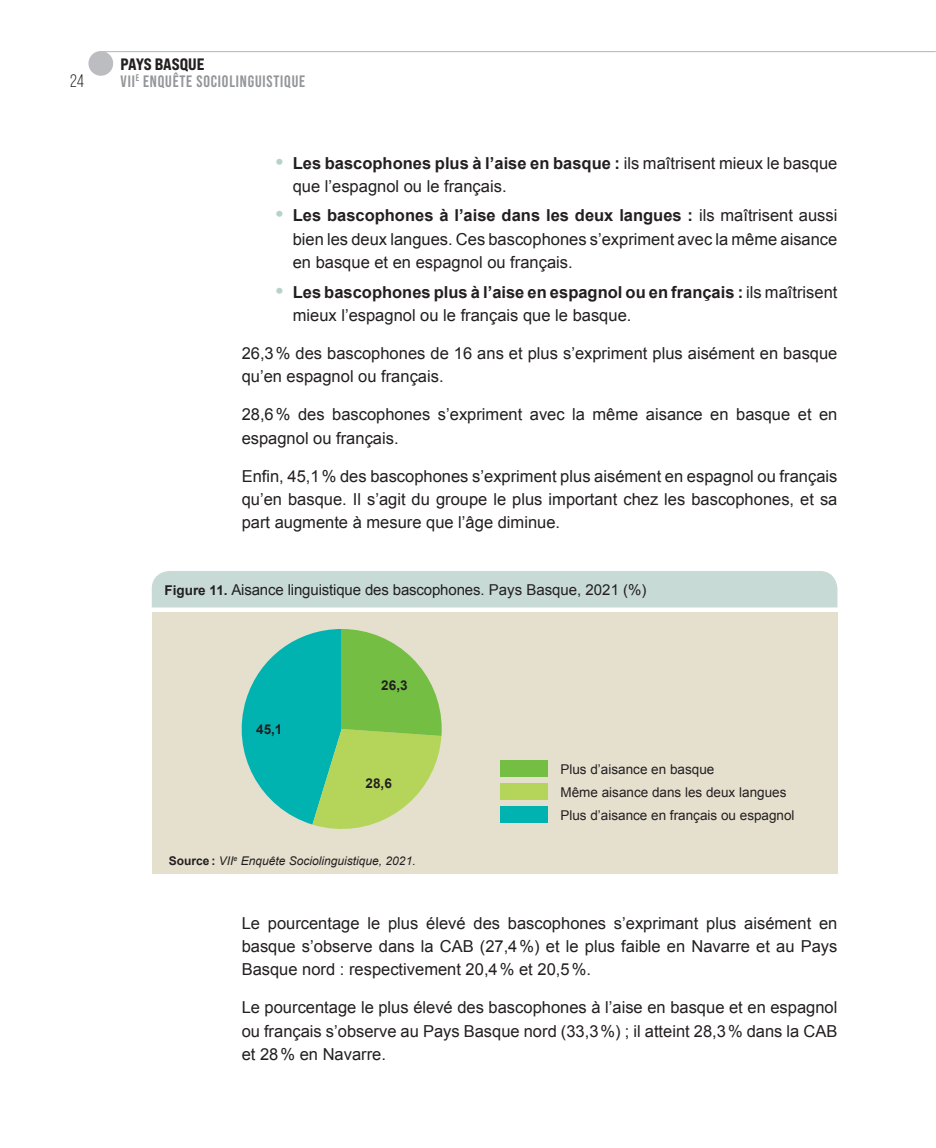
<style>
.page{position:relative;width:936px;height:1148px;background:#fff}
.page>*{position:absolute;margin:0;border:0;box-sizing:border-box;transform-origin:0 0}
.t1{font:18px "Bebas Neue";color:#231f20}
.Normala{font:16.5px/23.2px "Arial";color:#231f20}
.t2{font:700 16.5px "Bebas Neue Pro";letter-spacing:.05em;color:#939598}
.t3{font:16.5px "Bebas Neue Pro Exp Eb";letter-spacing:-.005em;color:#231f20}
.TablaTit{font:15px "Arial";letter-spacing:-.01em;color:#231f20}
.TablaTXT{font:13.5px/23px "Arial";color:#231f20}
.TablaTXT-2{font:700 13.5px "Arial";color:#231f20}
.TablaIturria{font:italic 12px "Arial";color:#231f20}
.s1{font-weight:700;font-size:21px;color:#b7d1cb}
.s2{font-weight:700}
.s3{font-weight:700;font-size:13.5px}
.s4{font-weight:700;font-style:normal}
</style>
<div class="page">
<hr style="left:101px;top:51px;width:834px;height:1px;background:#bcbdc0">
<div style="left:88px;top:51px;width:25px;height:25px;background:#bcbdc0;border-radius:50%"></div>
<div style="left:152px;top:571px;width:685px;height:36px;background:#c7dad6"></div>
<div style="left:152px;top:612px;width:685px;height:262px;background:#e5e0ce"></div>
<svg style="left:241px;top:629px;width:200px;height:200px"></svg>
<div style="left:499px;top:760px;width:48px;height:16px;background:#74bf43"></div>
<div style="left:499px;top:783px;width:48px;height:16px;background:#b5d55a"></div>
<div style="left:499px;top:806px;width:48px;height:16px;background:#00b3b0"></div>
<p class="t1" style="left:70px;top:71px;width:16px">24</p>
<p class="t3" style="left:121px;top:54px;width:85px">PAYS BASQUE</p>
<p class="t2" style="left:121px;top:71px;width:186px">VII<sup>E</sup> ENQUÊTE SOCIOLINGUISTIQUE</p>
<p class="Normala" style="left:292px;top:151px;width:546px;text-indent:-17px"><span class="s1">•</span> <span class="s2">Les bascophones plus à l’aise en basque :</span> ils maîtrisent mieux le basque que l’espagnol ou le français.</p>
<p class="Normala" style="left:292px;top:204px;width:546px;text-align:justify;text-indent:-17px"><span class="s1">•</span> <span class="s2">Les bascophones à l’aise dans les deux langues :</span> ils maîtrisent aussi bien les deux langues. Ces bascophones s’expriment avec la même aisance en basque et en espagnol ou français.</p>
<p class="Normala" style="left:292px;top:280px;width:546px;text-indent:-17px"><span class="s1">•</span> <span class="s2">Les bascophones plus à l’aise en espagnol ou en français :</span> ils maîtrisent mieux l’espagnol ou le français que le basque.</p>
<p class="Normala" style="left:241px;top:342px;width:597px">26,3% des bascophones de 16 ans et plus s’expriment plus aisément en basque qu’en espagnol ou français.</p>
<p class="Normala" style="left:241px;top:403px;width:597px">28,6% des bascophones s’expriment avec la même aisance en basque et en espagnol ou français.</p>
<p class="Normala" style="left:241px;top:464px;width:597px;text-align:justify">Enfin, 45,1% des bascophones s’expriment plus aisément en espagnol ou français qu’en basque. Il s’agit du groupe le plus important chez les bascophones, et sa part augmente à mesure que l’âge diminue.</p>
<p class="TablaTit" style="left:164px;top:579px;width:483px"><span class="s3">Figure 11.</span> Aisance linguistique des bascophones. Pays Basque, 2021 (%)</p>
<p class="TablaTXT-2" style="left:256px;top:720px;width:28px">45,1</p>
<p class="TablaTXT-2" style="left:381px;top:676px;width:28px">26,3</p>
<p class="TablaTXT-2" style="left:365px;top:774px;width:28px">28,6</p>
<p class="TablaIturria" style="left:169px;top:853px;width:248px"><span class="s4">Source :</span> VII<sup>e</sup> Enquête Sociolinguistique, 2021.</p>
<p class="TablaTXT" style="left:560px;top:757px;width:227px">Plus d’aisance en basque<br>Même aisance dans les deux langues</p>
<p class="TablaTXT" style="left:560px;top:803px;width:236px">Plus d’aisance en français ou espagnol</p>
<p class="Normala" style="left:241px;top:911px;width:597px;text-align:justify">Le pourcentage le plus élevé des bascophones s’exprimant plus aisément en basque s’observe dans la CAB (27,4%) et le plus faible en Navarre et au Pays Basque nord : respectivement 20,4% et 20,5%.</p>
<p class="Normala" style="left:241px;top:995px;width:597px;text-align:justify">Le pourcentage le plus élevé des bascophones à l’aise en basque et en espagnol ou français s’observe au Pays Basque nord (33,3%) ; il atteint 28,3% dans la CAB et 28% en Navarre.</p>
</div>
